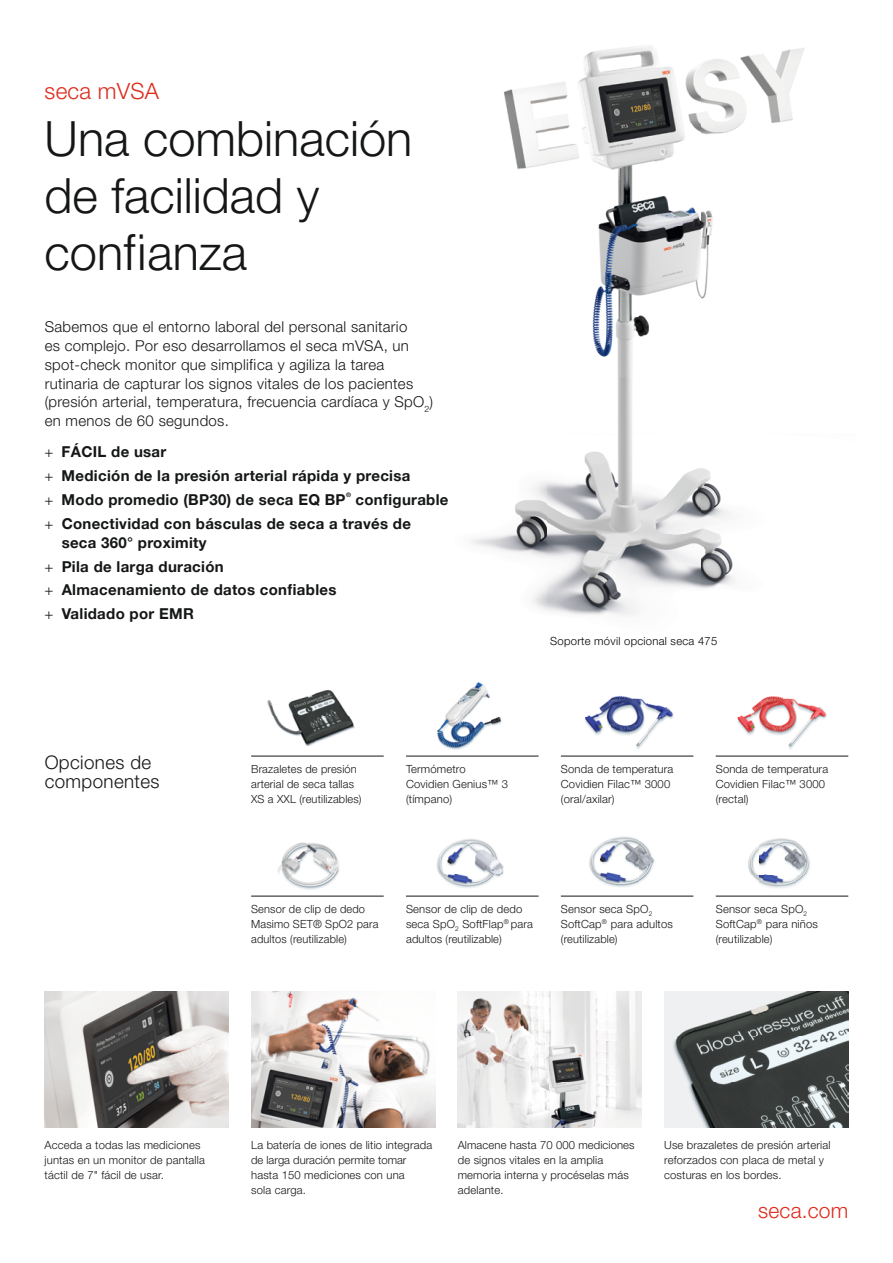
<style>
.page{position:relative;width:893px;height:1263px;background:#fff}
.page>*{position:absolute;margin:0;border:0;box-sizing:border-box;transform-origin:0 0}
.t1{font:300 48.75px/57px "secaglobal";color:#151616}
.t2{font:300 22.5px "secaglobal";letter-spacing:.01em;color:#dd2b1c}
.t3{font:300 21px "secaglobal";letter-spacing:.01em;color:#dd2b1c}
.t4{font:300 18.75px/18.8px "secaglobal";letter-spacing:.02em;color:#151616}
.t5{font:300 15px/18.8px "secaglobal";letter-spacing:.02em;color:#151616}
.t6{font:700 15px/23.9px "secaglobal";letter-spacing:.02em;color:#151616}
.t7{font:300 11.25px/15px "secaglobal";letter-spacing:.015em;color:#151616}
.t8{font:300 11.25px "secaglobal";letter-spacing:.025em;color:#010206}
.t9{font:700 6.15px "secaglobal";color:#151616}
.s1{font-weight:300}
</style>
<div class="page">
<img style="left:472px;top:45px;width:333px;height:570px">
<img style="left:664px;top:991px;width:184px;height:136px">
<img style="left:458px;top:991px;width:184px;height:136px">
<img style="left:45px;top:991px;width:184px;height:136px">
<img style="left:251px;top:991px;width:184px;height:136px">
<img style="left:269px;top:842px;width:78px;height:54px">
<img style="left:267px;top:690px;width:88px;height:56px">
<img style="left:574px;top:696px;width:111px;height:60px">
<img style="left:731px;top:696px;width:106px;height:60px">
<img style="left:724px;top:838px;width:108px;height:58px">
<img style="left:589px;top:836px;width:66px;height:51px">
<img style="left:419px;top:839px;width:103px;height:57px">
<img style="left:437px;top:682px;width:65px;height:68px">
<hr style="left:251px;top:896px;width:133px;height:1px;background:#151616">
<hr style="left:406px;top:896px;width:133px;height:1px;background:#151616">
<hr style="left:561px;top:896px;width:132px;height:1px;background:#151616">
<hr style="left:716px;top:896px;width:132px;height:1px;background:#151616">
<hr style="left:251px;top:756px;width:133px;height:1px;background:#151616">
<hr style="left:406px;top:756px;width:133px;height:1px;background:#151616">
<hr style="left:561px;top:756px;width:132px;height:1px;background:#151616">
<hr style="left:716px;top:756px;width:132px;height:1px;background:#151616">
<h2 class="t2" style="left:45px;top:78px;width:116px">seca mVSA</h2>
<h1 class="t1" style="left:45px;top:111px;width:369px">Una combinación de facilidad y confianza</h1>
<p class="t5" style="left:45px;top:318px;width:390px">Sabemos que el entorno laboral del personal sanitario<br>es complejo. Por eso desarrollamos el seca mVSA, un spot-check monitor que simplifica y agiliza la tarea rutinaria de capturar los signos vitales de los pacientes (presión arterial, temperatura, frecuencia cardíaca y SpO<sub>2</sub>) en menos de 60 segundos.</p>
<h3 class="t6" style="left:45px;top:440px;width:367px"><span class="s1">+</span> FÁCIL de usar<br><span class="s1">+</span> Medición de la presión arterial rápida y precisa <span class="s1">+</span> Modo promedio (BP30) de seca EQ BP</h3>
<p class="t9" style="left:346px;top:491px;width:6px">®</p>
<h3 class="t6" style="left:45px;top:488px;width:405px;text-indent:311px">configurable <span class="s1">+</span> Conectividad con básculas de seca a través de</h3>
<h3 class="t6" style="left:45px;top:531px;width:293px;text-indent:17px">seca 360° proximity<br><span class="s1">+</span> Pila de larga duración<br><span class="s1">+</span> Almacenamiento de datos confiables <span class="s1">+</span> Validado por EMR</h3>
<p class="t8" style="left:550px;top:635px;width:169px">Soporte móvil opcional seca 475</p>
<h3 class="t4" style="left:45px;top:753px;width:116px">Opciones de componentes</h3>
<p class="t7" style="left:251px;top:761px;width:112px">Brazaletes de presión arterial de seca tallas<br>XS a XXL (reutilizables)</p>
<p class="t7" style="left:406px;top:761px;width:104px">Termómetro<br>Covidien Genius™ 3 (tímpano)</p>
<p class="t7" style="left:561px;top:761px;width:114px">Sonda de temperatura<br>Covidien Filac™ 3000 (oral/axilar)</p>
<p class="t7" style="left:716px;top:761px;width:114px">Sonda de temperatura<br>Covidien Filac™ 3000 (rectal)</p>
<p class="t7" style="left:251px;top:901px;width:129px">Sensor de clip de dedo<br>Masimo SET® SpO2 para adultos (reutilizable)</p>
<p class="t7" style="left:406px;top:901px;width:128px">Sensor de clip de dedo seca SpO<sub>2</sub> SoftFlap<sup>®</sup> para adultos (reutilizable)</p>
<p class="t7" style="left:561px;top:901px;width:114px">Sensor seca SpO<sub>2<br></sub>SoftCap<sup>®</sup> para adultos (reutilizable)</p>
<p class="t7" style="left:716px;top:901px;width:104px">Sensor seca SpO<sub>2<br></sub>SoftCap<sup>®</sup> para niños (reutilizable)</p>
<p class="t7" style="left:45px;top:1138px;width:162px">Acceda a todas las mediciones juntas en un monitor de pantalla táctil de 7" fácil de usar.</p>
<p class="t7" style="left:251px;top:1138px;width:183px">La batería de iones de litio integrada de larga duración permite tomar hasta 150 mediciones con una<br>sola carga.</p>
<p class="t7" style="left:458px;top:1138px;width:178px">Almacene hasta 70 000 mediciones de signos vitales en la amplia memoria interna y procéselas más adelante.</p>
<p class="t7" style="left:664px;top:1138px;width:168px">Use brazaletes de presión arterial reforzados con placa de metal y costuras en los bordes.</p>
<h3 class="t3" style="left:758px;top:1199px;width:92px">seca.com</h3>
</div>
